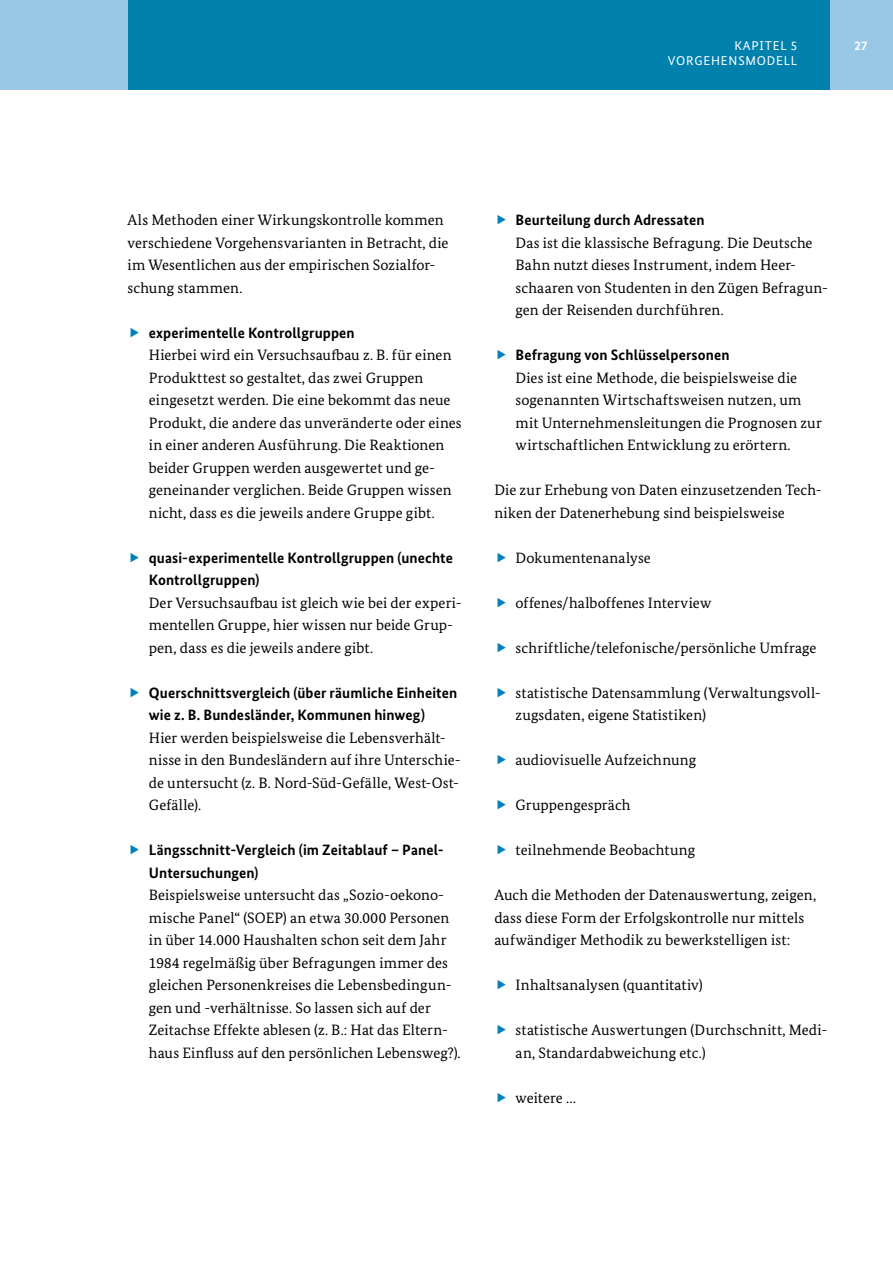
<style>
.page{position:relative;width:893px;height:1263px;background:#fff}
.page>*{position:absolute;margin:0;border:0;box-sizing:border-box;transform-origin:0 0}
.t1{font:15px/22.5px "Bundes Serif";letter-spacing:.005em;color:#000}
.t2{font:700 15px/22.5px "Bundes Sans";letter-spacing:.005em;color:#000}
.t3{font:12.75px "Bundes Sans";letter-spacing:.06em;color:#fff}
.t4{font:700 12.75px "Bundes Sans";color:#fff}
</style>
<div class="page">
<div style="left:561px;top:0;width:332px;height:90px;background:#99c8e6"></div>
<div style="left:0;top:0;width:829px;height:90px;background:#0081ad"></div>
<div style="left:0;top:0;width:128px;height:90px;background:#99c8e6"></div>
<p class="t3" style="left:734px;top:37px;width:64px">KApITEL 5</p>
<p class="t4" style="left:855px;top:37px;width:15px">27</p>
<p class="t3" style="left:668px;top:53px;width:131px">VORGEHENSMODELL</p>
<p class="t1" style="left:128px;top:208px;width:323px">Als Methoden einer Wirkungskontrolle kommen verschiedene Vorgehensvarianten in Betracht, die im Wesentlichen aus der empirischen Sozialfor&shy;schung stammen.</p>
<p class="t2" style="left:149px;top:321px;width:207px">experimentelle Kontrollgruppen</p>
<p class="t1" style="left:149px;top:343px;width:314px">Hierbei wird ein Versuchsaufau z. B. für einen Produkttest so gestaltet, das zwei Gruppen eingesetzt werden. Die eine bekommt das neue Produkt, die andere das unveränderte oder eines in einer anderen Ausführung. Die Reaktionen beider Gruppen werden ausgewertet und ge&shy;geneinander verglichen. Beide Gruppen wissen nicht, dass es die jeweils andere Gruppe gibt.</p>
<p class="t2" style="left:149px;top:546px;width:306px">quasi-experimentelle Kontrollgruppen (unechte<br>Kontrollgruppen)</p>
<p class="t1" style="left:149px;top:591px;width:314px">Der Versuchsaufau ist gleich wie bei der experi&shy;mentellen Gruppe, hier wissen nur beide Grup&shy;pen, dass es die jeweils andere gibt.</p>
<p class="t2" style="left:149px;top:681px;width:310px">Querschnittsvergleich (über räumliche Einheiten wie z. B. Bundesländer, Kommunen hinweg)</p>
<p class="t1" style="left:149px;top:726px;width:313px">Hier werden beispielsweise die Lebensverhält&shy;nisse in den Bundesländern auf ihre Unterschie&shy;de untersucht (z. B. Nord-Süd-Gefälle, West-Ost-Gefälle).</p>
<p class="t2" style="left:149px;top:838px;width:296px">Längsschnitt-Vergleich (im Zeitablauf – Panel-<br>Untersuchungen)</p>
<p class="t1" style="left:149px;top:883px;width:313px">Beispielsweise untersucht das „Sozio-oekono&shy;mische Panel“ (SOEP) an etwa 30.000 Personen in über 14.000 Haushalten schon seit dem Jahr 1984 regelmäßig über Befragungen immer des gleichen Personenkreises die Lebensbedingun&shy;gen und -verhältnisse. So lassen sich auf der Zeitachse Effekte ablesen (z. B.: Hat das Eltern&shy;haus Einfuss auf den persönlichen Lebensweg?).</p>
<p class="t2" style="left:516px;top:208px;width:190px">Beurteilung durch Adressaten</p>
<p class="t1" style="left:516px;top:231px;width:314px">Das ist die klassische Befragung. Die Deutsche Bahn nutzt dieses Instrument, indem Heer&shy;schaaren von Studenten in den Zügen Befragun&shy;gen der Reisenden durchführen.</p>
<p class="t2" style="left:516px;top:343px;width:215px">Befragung von Schlüsselpersonen</p>
<p class="t1" style="left:516px;top:366px;width:308px">Dies ist eine Methode, die beispielsweise die sogenannten Wirtschaftsweisen nutzen, um mit Unternehmensleitungen die Prognosen zur wirtschaftlichen Entwicklung zu erörtern.</p>
<p class="t1" style="left:494px;top:478px;width:329px">Die zur Erhebung von Daten einzusetzenden Tech&shy;niken der Datenerhebung sind beispielsweise</p>
<p class="t1" style="left:516px;top:546px;width:137px">Dokumentenanalyse</p>
<p class="t1" style="left:516px;top:591px;width:197px">offenes/halboffenes Interview</p>
<p class="t1" style="left:516px;top:636px;width:302px">schriftliche/telefonische/persönliche Umfrage</p>
<p class="t1" style="left:516px;top:681px;width:307px">statistische Datensammlung (Verwaltungsvoll&shy;zugsdaten, eigene Statistiken)</p>
<p class="t1" style="left:516px;top:748px;width:182px">audiovisuelle Aufzeichnung</p>
<p class="t1" style="left:516px;top:793px;width:116px">Gruppengespräch</p>
<p class="t1" style="left:516px;top:838px;width:181px">teilnehmende Beobachtung</p>
<p class="t1" style="left:494px;top:883px;width:323px">Auch die Methoden der Datenauswertung, zeigen, dass diese Form der Erfolgskontrolle nur mittels aufwändiger Methodik zu bewerkstelligen ist:</p>
<p class="t1" style="left:516px;top:973px;width:189px">Inhaltsanalysen (quantitativ)</p>
<p class="t1" style="left:516px;top:1018px;width:313px">statistische Auswertungen (Durchschnitt, Medi&shy;an, Standardabweichung etc.)</p>
<p class="t1" style="left:516px;top:1086px;width:62px">weitere …</p>
</div>
